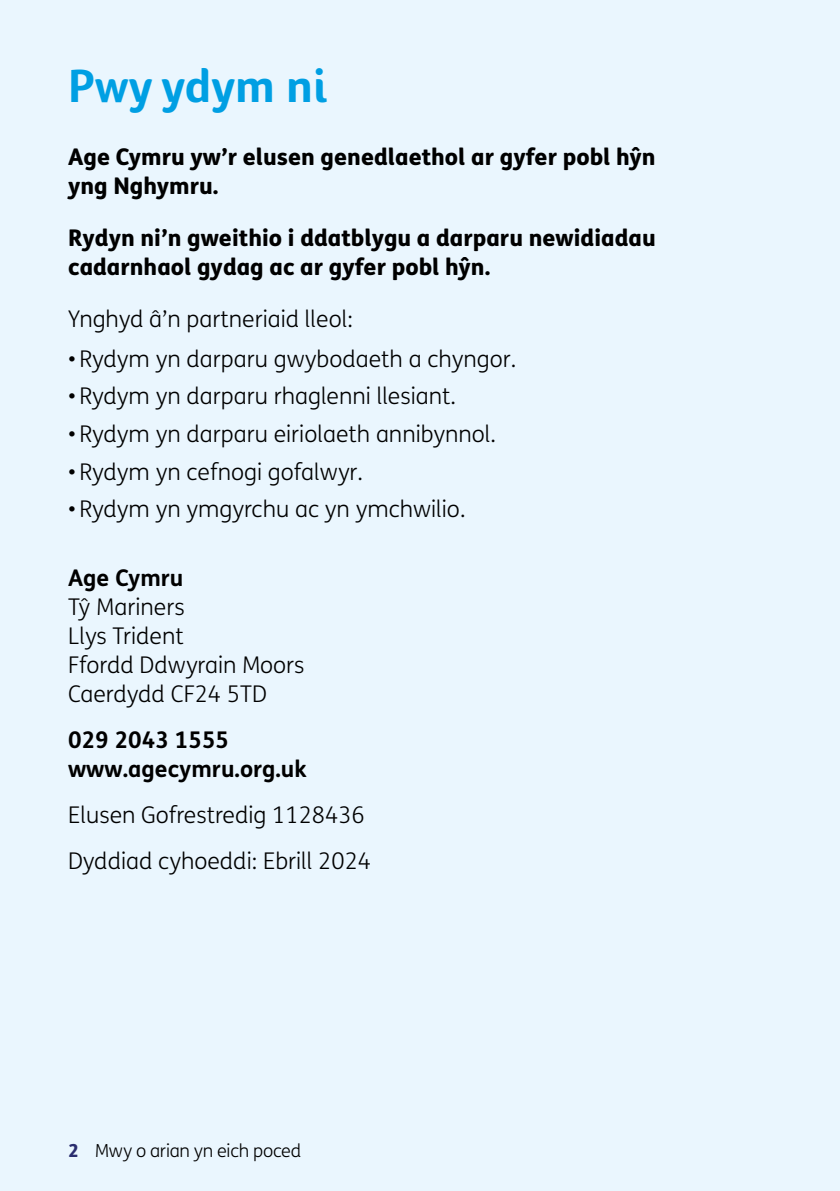
<style>
.page{position:relative;width:840px;height:1191px;background:#fff}
.page>*{position:absolute;margin:0;border:0;box-sizing:border-box;transform-origin:0 0}
.t1{font:700 48px "Foco Age UK";color:#009fe3}
.t2{font:300 23px/29px "FS Me";color:#000}
.t3{font:800 23px/29px "FS Me";color:#000}
.t4{font:700 23px/29px "FS Me";color:#000}
.t5{font:300 18px "FS Me";letter-spacing:-.015em;color:#000}
.s1{font-weight:800;color:#2a2d6f}
</style>
<div class="page">
<div style="left:0;top:0;width:839px;height:1191px;background:#eaf6fe"></div>
<h1 class="t1" style="left:68px;top:58px;width:260px">Pwy ydym ni</h1>
<p class="t3" style="left:68px;top:141px;width:588px">Age Cymru yw’r elusen genedlaethol ar gyfer pobl hŷn yng Nghymru.</p>
<p class="t3" style="left:68px;top:222px;width:588px">Rydyn ni’n gweithio i ddatblygu a darparu newidiadau cadarnhaol gydag ac ar gyfer pobl hŷn.</p>
<p class="t2" style="left:68px;top:303px;width:286px">Ynghyd â’n partneriaid lleol:</p>
<p class="t2" style="left:68px;top:344px;width:449px">• Rydym yn darparu gwybodaeth a chyngor.</p>
<p class="t2" style="left:68px;top:381px;width:389px">• Rydym yn darparu rhaglenni llesiant.</p>
<p class="t2" style="left:68px;top:419px;width:429px">• Rydym yn darparu eiriolaeth annibynnol.</p>
<p class="t2" style="left:68px;top:456px;width:296px">• Rydym yn cefnogi gofalwyr.</p>
<p class="t2" style="left:68px;top:494px;width:399px">• Rydym yn ymgyrchu ac yn ymchwilio.</p>
<p class="t4" style="left:68px;top:562px;width:117px">Age Cymru</p>
<p class="t2" style="left:68px;top:591px;width:238px">Tˆy Mariners<br>Llys Trident<br>Ffordd Ddwyrain Moors<br>Caerdydd CF24 5TD</p>
<p class="t4" style="left:68px;top:724px;width:240px">029 2043 1555 www.agecymru.org.uk</p>
<p class="t2" style="left:68px;top:791px;width:304px;line-height:46px">Elusen Gofrestredig 1128436<br>Dyddiad cyhoeddi: Ebrill 2024</p>
<p class="t5" style="left:68px;top:1138px;width:235px"><span class="s1">2</span> Mwy o arian yn eich poced</p>
</div>
